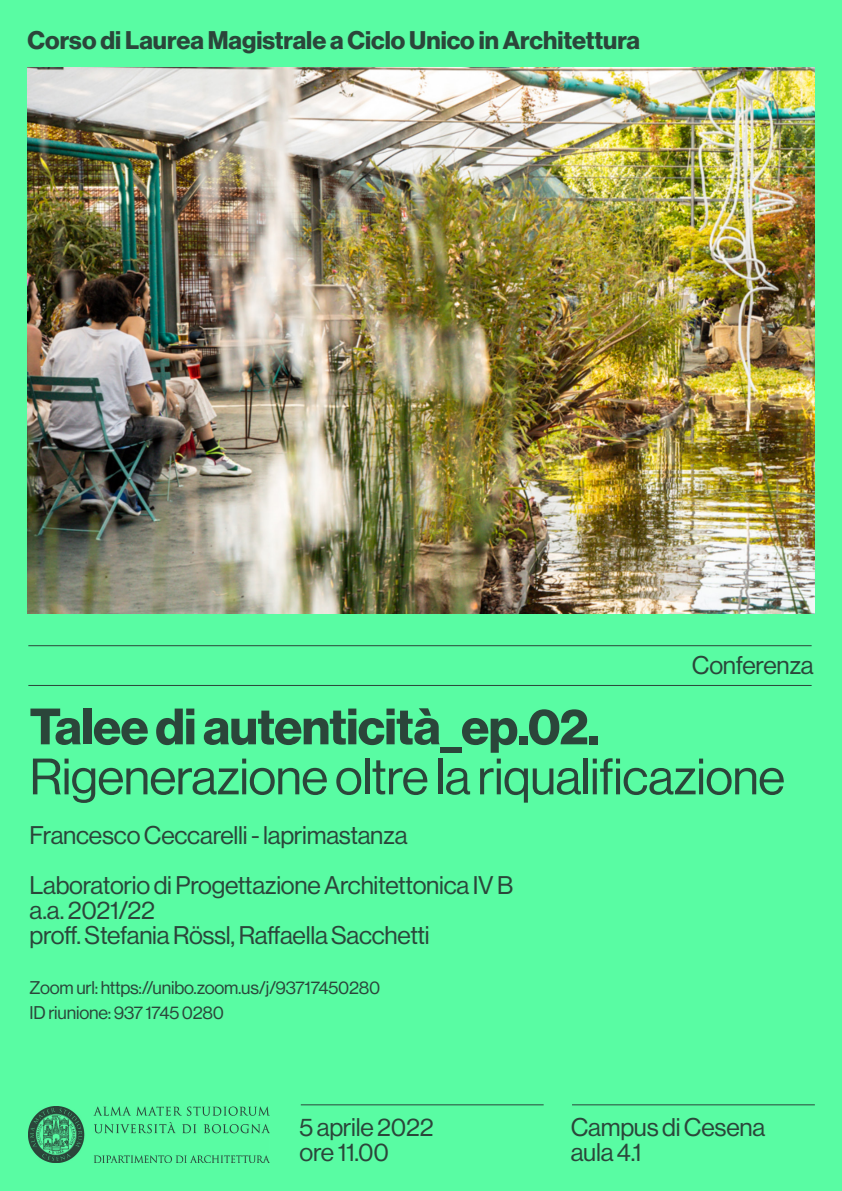
<style>
.page{position:relative;width:842px;height:1191px;background:#59fca3}
.page>*{position:absolute;margin:0;border:0;box-sizing:border-box;transform-origin:0 0}
.t1{font:50px "Neue Haas Display";letter-spacing:-.01em;color:#2b463a}
.t2{font:700 50px "Neue Haas Display";letter-spacing:-.01em;color:#2b463a}
.t3{font:25px "Neue Haas Display";letter-spacing:-.01em;color:#2b463a}
.t4{font:700 25px "Neue Haas Display";color:#2b463a}
.t5{font:18px "Neue Haas Display";letter-spacing:-.01em;color:#2b463a}
</style>
<div class="page">
<hr style="left:28px;top:645px;width:784px;height:1px;background:#2b463a">
<hr style="left:301px;top:1104px;width:243px;height:1px;background:#2b463a">
<hr style="left:572px;top:1104px;width:243px;height:1px;background:#2b463a">
<hr style="left:28px;top:685px;width:784px;height:1px;background:#2b463a">
<img style="left:27px;top:68px;width:788px;height:546px">
<img style="left:28px;top:1106px;width:241px;height:56px">
<p class="t4" style="left:27px;top:25px;width:614px">Corso di Laurea Magistrale a Ciclo Unico in Architettura</p>
<p class="t3" style="left:692px;top:650px;width:123px">Conferenza</p>
<p class="t2" style="left:30px;top:697px;width:572px">Talee di autenticità_ep.02.</p>
<p class="t1" style="left:30px;top:748px;width:757px">Rigenerazione oltre la riqualificazione</p>
<p class="t3" style="left:30px;top:821px;width:379px">Francesco Ceccarelli - laprimastanza</p>
<p class="t3" style="left:30px;top:871px;width:485px">Laboratorio di Progettazione Architettonica IV B</p>
<p class="t3" style="left:30px;top:896px;width:127px">a.a. 2021/22</p>
<p class="t3" style="left:30px;top:921px;width:401px">proff. Stefania Rössl, Raffaella Sacchetti</p>
<p class="t5" style="left:30px;top:978px;width:352px">Zoom url: https://unibo.zoom.us/j/93717450280</p>
<p class="t5" style="left:30px;top:1003px;width:196px">ID riunione: 937 1745 0280</p>
<p class="t3" style="left:300px;top:1112px;width:135px">5 aprile 2022</p>
<p class="t3" style="left:300px;top:1137px;width:91px">ore 11.00</p>
<p class="t3" style="left:571px;top:1112px;width:196px">Campus di Cesena</p>
<p class="t3" style="left:571px;top:1137px;width:72px">aula 4.1</p>
</div>
